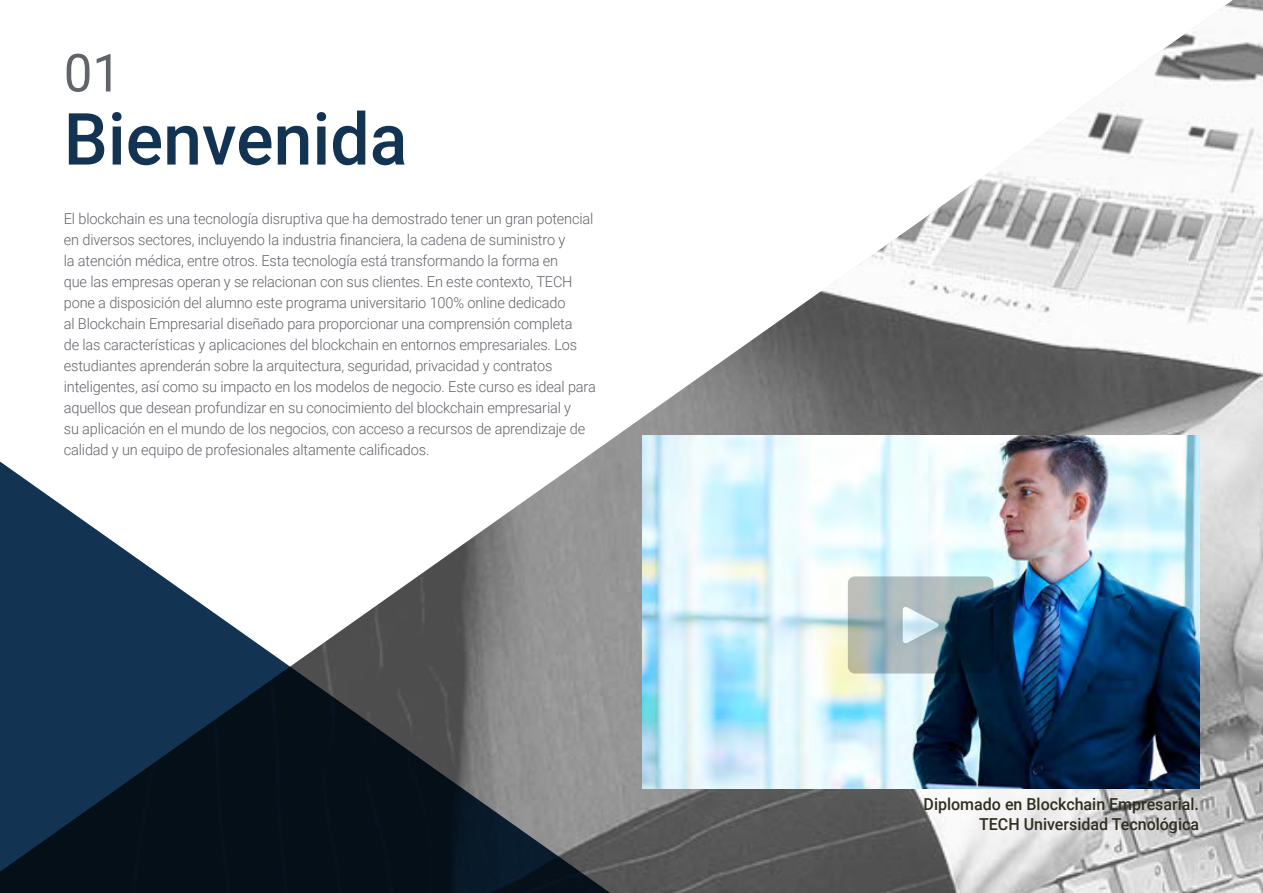
<style>
.page{position:relative;width:1263px;height:893px;background:#fff}
.page>*{position:absolute;margin:0;border:0;box-sizing:border-box;transform-origin:0 0}
.t1{font:500 72px "Roboto";color:#123352}
.t2{font:52.5px "Roboto";color:#61646a}
.t3{font:500 16.5px/19.5px "Roboto";color:#312e20;text-align:right}
.t4{font:300 15px/21px "Roboto";letter-spacing:-.01em;color:#61646a}
</style>
<div class="page">
<img style="left:602px;top:0;width:661px;height:893px">
<img style="left:642px;top:436px;width:557px;height:353px">
<svg style="left:0;top:446px;width:640px;height:447px"></svg>
<svg style="left:848px;top:576px;width:145px;height:97px;background:#809299"></svg>
<h2 class="t2" style="left:64px;top:36px;width:59px">01</h2>
<h1 class="t1" style="left:64px;top:89px;width:345px">Bienvenida</h1>
<p class="t4" style="left:64px;top:207px;width:533px">El blockchain es una tecnología disruptiva que ha demostrado tener un gran potencial en diversos sectores, incluyendo la industria financiera, la cadena de suministro y<br>la atención médica, entre otros. Esta tecnología está transformando la forma en<br>que las empresas operan y se relacionan con sus clientes. En este contexto, TECH pone a disposición del alumno este programa universitario 100% online dedicado<br>al Blockchain Empresarial diseñado para proporcionar una comprensión completa<br>de las características y aplicaciones del blockchain en entornos empresariales. Los estudiantes aprenderán sobre la arquitectura, seguridad, privacidad y contratos inteligentes, así como su impacto en los modelos de negocio. Este curso es ideal para aquellos que desean profundizar en su conocimiento del blockchain empresarial y<br>su aplicación en el mundo de los negocios, con acceso a recursos de aprendizaje de calidad y un equipo de profesionales altamente calificados.</p>
<p class="t3" style="left:923px;top:794px;width:277px">Diplomado en Blockchain Empresarial.<br>TECH Universidad Tecnológica</p>
</div>
